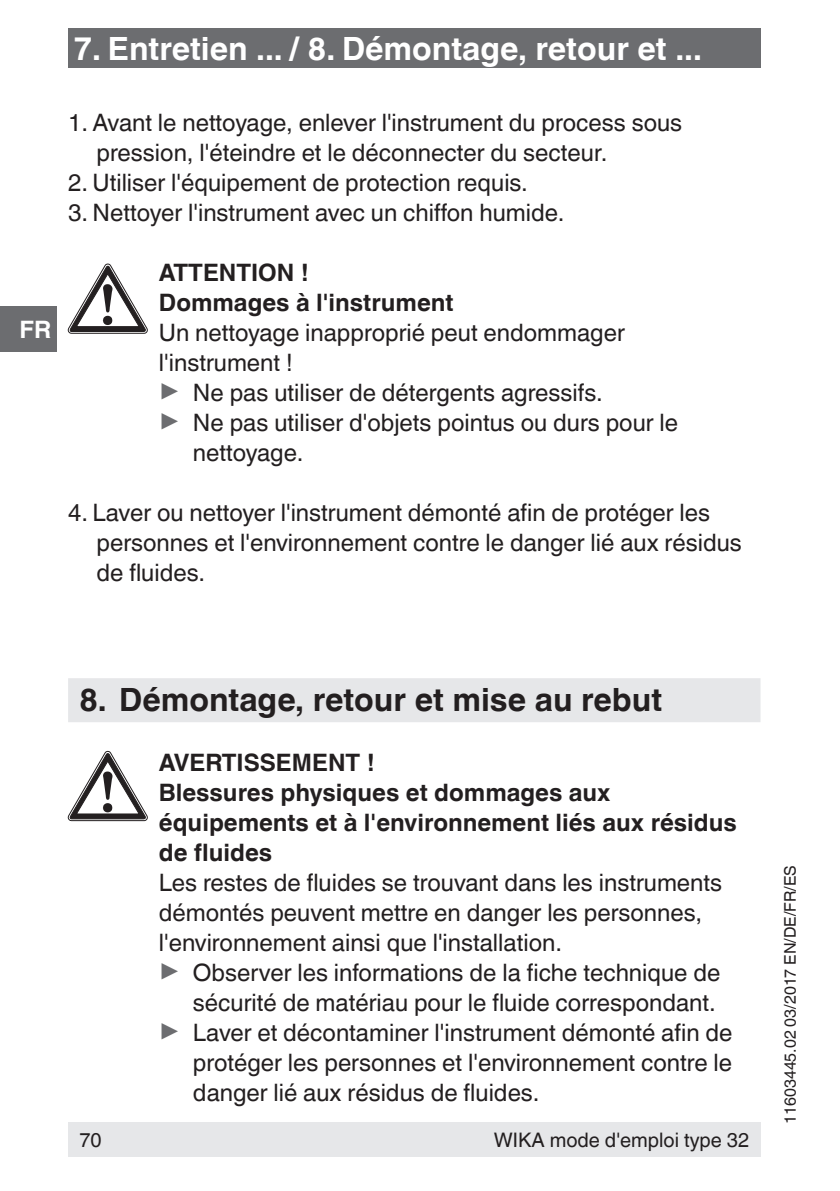
<style>
.page{position:relative;width:840px;height:1191px;background:#fff}
.page>*{position:absolute;margin:0;border:0;box-sizing:border-box;transform-origin:0 0}
.t1{font:700 32px "Helvetica World";color:#fff}
.t2{font:700 32px "Helvetica World";color:#231f20}
.t3{font:24px/30px "Helvetica World";color:#231f20}
.t4{font:700 24px/30px "Helvetica World";color:#231f20}
.t5{font:700 24px "Helvetica World";color:#fff}
.t6{font:20px "Helvetica World";color:#231f20}
.t7{font:16px "Helvetica World";color:#231f20}
.s1{font-size:26.8px;color:#6c6d70}
</style>
<div class="page">
<div style="left:68px;top:1123px;width:692px;height:34px;background:#e6e7e9"></div>
<div style="left:0;top:306px;width:57px;height:45px;background:#6c6d70"></div>
<div style="left:68px;top:28px;width:692px;height:40px;background:#6c6d70"></div>
<div style="left:68px;top:678px;width:692px;height:44px;background:#e6e7e9"></div>
<svg style="left:68px;top:264px;width:79px;height:69px"></svg>
<svg style="left:68px;top:751px;width:79px;height:70px"></svg>
<h1 class="t1" style="left:74px;top:30px;width:629px">7. Entretien ... / 8. Démontage, retour et ...</h1>
<p class="t5" style="left:19px;top:315px;width:33px">FR</p>
<p class="t3" style="left:96px;top:107px;width:587px;text-indent:-28px">1. Avant le nettoyage, enlever l'instrument du process sous pression, l'éteindre et le déconnecter du secteur.</p>
<p class="t3" style="left:68px;top:167px;width:461px">2. Utiliser l'équipement de protection requis.</p>
<p class="t3" style="left:68px;top:197px;width:497px">3. Nettoyer l'instrument avec un chiffon humide.</p>
<p class="t4" style="left:159px;top:257px;width:296px">ATTENTION !<br>Dommages à l'instrument</p>
<p class="t3" style="left:159px;top:317px;width:467px">Un nettoyage inapproprié peut endommager</p>
<p class="t3" style="left:159px;top:347px;width:135px">l'instrument !</p>
<p class="t3" style="left:159px;top:377px;width:445px"><span class="s1">▶</span> Ne pas utiliser de détergents agressifs.</p>
<p class="t3" style="left:159px;top:407px;width:520px"><span class="s1">▶</span> Ne pas utiliser d'objets pointus ou durs pour le</p>
<p class="t3" style="left:193px;top:437px;width:112px">nettoyage.</p>
<p class="t3" style="left:96px;top:497px;width:646px;text-indent:-28px">4. Laver ou nettoyer l'instrument démonté afin de protéger les personnes et l'environnement contre le danger lié aux résidus de fluides.</p>
<h1 class="t2" style="left:79px;top:681px;width:584px">8. Démontage, retour et mise au rebut</h1>
<p class="t4" style="left:159px;top:747px;width:579px">AVERTISSEMENT !<br>Blessures physiques et dommages aux équipements et à l'environnement liés aux résidus de fluides</p>
<p class="t3" style="left:159px;top:867px;width:564px">Les restes de fluides se trouvant dans les instruments</p>
<p class="t3" style="left:159px;top:897px;width:544px">démontés peuvent mettre en danger les personnes,</p>
<p class="t3" style="left:159px;top:927px;width:404px">l'environnement ainsi que l'installation.</p>
<p class="t3" style="left:159px;top:957px;width:562px"><span class="s1">▶</span> Observer les informations de la fiche technique de</p>
<p class="t3" style="left:193px;top:987px;width:524px">sécurité de matériau pour le fluide correspondant.</p>
<p class="t3" style="left:159px;top:1017px;width:574px"><span class="s1">▶</span> Laver et décontaminer l'instrument démonté afin de</p>
<p class="t3" style="left:193px;top:1047px;width:540px">protéger les personnes et l'environnement contre le</p>
<p class="t3" style="left:193px;top:1077px;width:347px">danger lié aux résidus de fluides.</p>
<p class="t6" style="left:79px;top:1128px;width:24px">70</p>
<p class="t6" style="left:493px;top:1128px;width:257px">WIKA mode d'emploi type 32</p>
<p class="t7" style="left:780px;top:1123px;width:260px;rotate:-90deg">11603445.02 03/2017 EN/DE/FR/ES</p>
</div>
